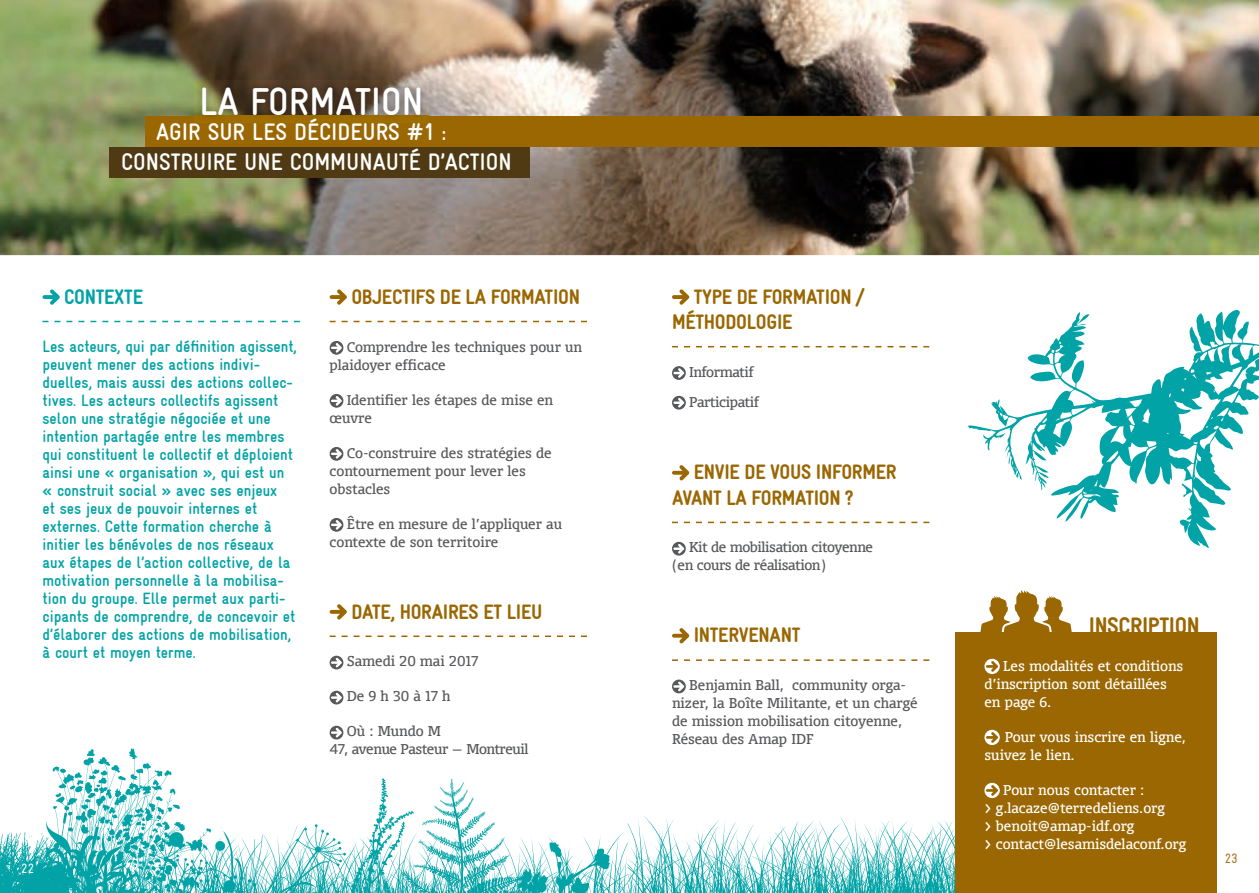
<style>
.page{position:relative;width:1259px;height:893px;background:#fff}
.page>*{position:absolute;margin:0;border:0;box-sizing:border-box;transform-origin:0 0}
.t1{font:700 condensed 39.15px "Gravur";color:#fff}
.t2{font:700 condensed 24px/30px "Gravur";color:#fff}
.t3{font:900 condensed 24px "Gravur";letter-spacing:-.015em;color:#9a6702}
.t4{font:900 condensed 21px/25.2px "Gravur";letter-spacing:-.015em;color:#9a6702}
.t5{font:900 condensed 21px "Gravur";letter-spacing:-.015em;color:#02a3a6}
.t6{font:700 condensed 16.5px/18px "Gravur";color:#02a3a6}
.t7{font:13.5px/18px "Olsen LF";color:#57585a}
.t8{font:13.5px/18px "Olsen LF";color:#fff}
.t9{font:13.5px/18px "Olsen LF";letter-spacing:-.025em;color:#57585a}
.t10{font:condensed 13.5px "Gravur";color:#a4721a}
.t11{font:condensed 13.5px "Gravur";color:#fff}
</style>
<div class="page">
<img style="left:0;top:0;width:1259px;height:255px">
<div style="left:146px;top:116px;width:1113px;height:31px;background:#9a6702"></div>
<div style="left:109px;top:147px;width:420px;height:31px;background:#4f3a13"></div>
<img style="left:195px;top:80px;width:233px;height:36px">
<svg style="left:0;top:748px;width:486px;height:145px"></svg>
<svg style="left:2px;top:843px;width:4px;height:3px"></svg>
<svg style="left:15px;top:845px;width:8px;height:16px"></svg>
<svg style="left:627px;top:816px;width:328px;height:77px"></svg>
<svg style="left:871px;top:841px;width:14px;height:25px"></svg>
<svg style="left:929px;top:818px;width:2px;height:8px"></svg>
<svg style="left:29px;top:817px;width:598px;height:76px"></svg>
<svg style="left:672px;top:346px;width:257px;height:1px"></svg>
<svg style="left:672px;top:522px;width:257px;height:1px"></svg>
<svg style="left:672px;top:659px;width:257px;height:2px"></svg>
<svg style="left:672px;top:289px;width:17px;height:16px"></svg>
<svg style="left:672px;top:366px;width:14px;height:14px"></svg>
<svg style="left:672px;top:396px;width:14px;height:14px"></svg>
<svg style="left:672px;top:465px;width:17px;height:15px"></svg>
<svg style="left:672px;top:542px;width:14px;height:14px"></svg>
<svg style="left:672px;top:628px;width:17px;height:15px"></svg>
<svg style="left:672px;top:680px;width:14px;height:13px"></svg>
<svg style="left:43px;top:321px;width:257px;height:1px"></svg>
<svg style="left:43px;top:289px;width:17px;height:16px"></svg>
<svg style="left:330px;top:321px;width:257px;height:1px"></svg>
<svg style="left:330px;top:635px;width:257px;height:2px"></svg>
<svg style="left:330px;top:289px;width:17px;height:16px"></svg>
<svg style="left:330px;top:341px;width:13px;height:14px"></svg>
<svg style="left:330px;top:394px;width:13px;height:14px"></svg>
<svg style="left:330px;top:447px;width:13px;height:14px"></svg>
<svg style="left:330px;top:518px;width:13px;height:14px"></svg>
<svg style="left:330px;top:604px;width:17px;height:15px"></svg>
<svg style="left:330px;top:656px;width:13px;height:13px"></svg>
<svg style="left:330px;top:691px;width:13px;height:13px"></svg>
<svg style="left:330px;top:726px;width:13px;height:13px"></svg>
<div style="left:955px;top:633px;width:261px;height:260px;background:#9a6702"></div>
<svg style="left:984px;top:659px;width:15px;height:15px"></svg>
<svg style="left:984px;top:730px;width:15px;height:15px"></svg>
<svg style="left:984px;top:783px;width:15px;height:15px"></svg>
<svg style="left:980px;top:590px;width:92px;height:43px"></svg>
<svg style="left:968px;top:310px;width:291px;height:238px"></svg>
<h1 class="t1" style="left:199px;top:80px;width:226px">LA FORMATION</h1>
<h2 class="t2" style="left:121px;top:117px;width:392px;text-indent:35px">AGIR SUR LES DÉCIDEURS #1 :<br>CONSTRUIRE UNE COMMUNAUTÉ D’ACTION</h2>
<p class="t5" style="left:64px;top:285px;width:80px">CONTEXTE</p>
<p class="t6" style="left:43px;top:337px;width:256px">Les acteurs, qui par définition agissent, peuvent mener des actions indivi&shy;duelles, mais aussi des actions collec&shy;tives. Les acteurs collectifs agissent selon une stratégie négociée et une intention partagée entre les membres qui constituent le collectif et déploient ainsi une « organisation », qui est un « construit social » avec ses enjeux<br>et ses jeux de pouvoir internes et externes. Cette formation cherche à initier les bénévoles de nos réseaux aux étapes de l’action collective, de la motivation personnelle à la mobilisa&shy;tion du groupe. Elle permet aux parti&shy;cipants de comprendre, de concevoir et d’élaborer des actions de mobilisation, à court et moyen terme.</p>
<p class="t4" style="left:351px;top:284px;width:230px">OBJECTIFS DE LA FORMATION</p>
<p class="t7" style="left:330px;top:337px;width:254px;text-indent:17px">Comprendre les techniques pour un plaidoyer efficace</p>
<p class="t7" style="left:330px;top:390px;width:225px;text-indent:17px">Identifier les étapes de mise en œuvre</p>
<p class="t7" style="left:330px;top:443px;width:223px;text-indent:17px">Co-construire des stratégies de contournement pour lever les obstacles</p>
<p class="t7" style="left:330px;top:514px;width:234px;text-indent:17px">Être en mesure de l’appliquer au contexte de son territoire</p>
<p class="t4" style="left:351px;top:599px;width:193px">DATE, HORAIRES ET LIEU</p>
<p class="t7" style="left:347px;top:652px;width:133px">Samedi 20 mai 2017</p>
<p class="t7" style="left:347px;top:687px;width:105px">De 9 h 30 à 17 h</p>
<p class="t9" style="left:330px;top:722px;width:200px;text-indent:17px">Où : Mundo M<br>47, avenue Pasteur — Montreuil</p>
<p class="t11" style="left:21px;top:861px;width:14px">22</p>
<p class="t4" style="left:672px;top:284px;width:194px;text-indent:22px">TYPE DE FORMATION /<br>MÉTHODOLOGIE</p>
<p class="t9" style="left:689px;top:362px;width:66px">Informatif</p>
<p class="t9" style="left:689px;top:393px;width:71px">Participatif</p>
<p class="t4" style="left:672px;top:460px;width:226px;text-indent:22px">ENVIE DE VOUS INFORMER<br>AVANT LA FORMATION ?</p>
<p class="t9" style="left:672px;top:538px;width:203px;text-indent:17px">Kit de mobilisation citoyenne (en cours de réalisation)</p>
<p class="t4" style="left:694px;top:623px;width:108px">INTERVENANT</p>
<p class="t7" style="left:672px;top:676px;width:247px;text-indent:17px">Benjamin Ball, community orga&shy;nizer, la Boîte Militante, et un chargé de mission mobilisation citoyenne,<br>Réseau des Amap IDF</p>
<h2 class="t3" style="left:1088px;top:612px;width:112px">INSCRIPTION</h2>
<p class="t8" style="left:984px;top:657px;width:200px;text-indent:19px">Les modalités et conditions d’inscription sont détaillées en page 6.</p>
<p class="t8" style="left:984px;top:728px;width:203px;text-indent:20px">Pour vous inscrire en ligne, suivez le lien.</p>
<p class="t8" style="left:984px;top:781px;width:203px;text-indent:19px">Pour nous contacter :<br>&gt; g.lacaze@terredeliens.org<br>&gt; benoit@amap-idf.org<br>&gt; contact@lesamisdelaconf.org</p>
<p class="t10" style="left:1224px;top:850px;width:14px">23</p>
</div>
